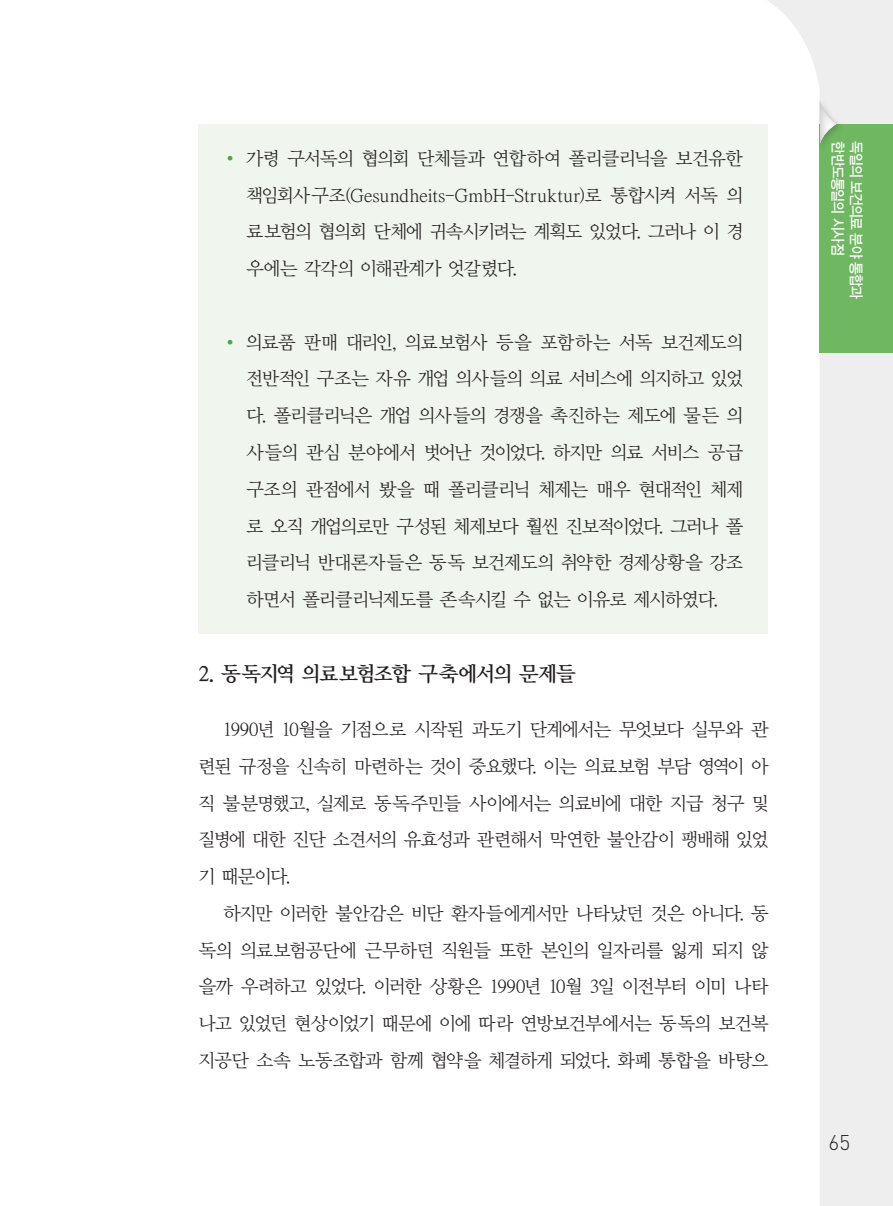
<style>
.page{position:relative;width:893px;height:1206px;background:#fff}
.page>*{position:absolute;margin:0;border:0;box-sizing:border-box;transform-origin:0 0}
._1제목{font:21px "Ymjo 440";letter-spacing:-.14em;color:#231f20}
.t1{font:300 21px "DIN Pro";color:#231f20}
.본문{font:18.72px/36.8px "Ymjo 420";letter-spacing:-.13em;color:#231f20;text-align:justify}
.t2{font:14.88px "YDIYGO330";letter-spacing:-.055em;color:#fff;scale:.93 1}
</style>
<div class="page">
<svg style="left:731px;top:0;width:162px;height:1205px"></svg>
<div style="left:820px;top:124px;width:73px;height:229px;background:#6fb760"></div>
<div style="left:817px;top:98px;width:27px;height:54px;background:#231f20;opacity:.21"></div>
<div style="left:819px;top:97px;width:21px;height:49px;background:#231f20;opacity:.24"></div>
<div style="left:198px;top:124px;width:570px;height:509px;background:#f0f6ed"></div>
<p class="본문" style="left:245px;top:141px;width:501px">가령 구서독의 협의회 단체들과 연합하여 폴리클리닉을 보건유한 책임회사구조(Gesundheits-GmbH-Struktur)로 통합시켜 서독 의 료보험의 협의회 단체에 귀속시키려는 계획도 있었다. 그러나 이 경 우에는 각각의 이해관계가 엇갈렸다.</p>
<p class="본문" style="left:245px;top:324px;width:501px">의료품 판매 대리인, 의료보험사 등을 포함하는 서독 보건제도의 전반적인 구조는 자유 개업 의사들의 의료 서비스에 의지하고 있었 다. 폴리클리닉은 개업 의사들의 경쟁을 촉진하는 제도에 물든 의 사들의 관심 분야에서 벗어난 것이었다. 하지만 의료 서비스 공급 구조의 관점에서 봤을 때 폴리클리닉 체제는 매우 현대적인 체제 로 오직 개업의로만 구성된 체제보다 훨씬 진보적이었다. 그러나 폴 리클리닉 반대론자들은 동독 보건제도의 취약한 경제상황을 강조 하면서 폴리클리닉제도를 존속시킬 수 없는 이유로 제시하였다.</p>
<p class="_1제목" style="left:198px;top:663px;width:380px">2. 동독지역 의료보험조합 구축에서의 문제들</p>
<p class="본문" style="left:198px;top:711px;width:574px;text-indent:25px">1990년 10월을 기점으로 시작된 과도기 단계에서는 무엇보다 실무와 관 련된 규정을 신속히 마련하는 것이 중요했다. 이는 의료보험 부담 영역이 아 직 불분명했고, 실제로 동독주민들 사이에서는 의료비에 대한 지급 청구 및 질병에 대한 진단 소견서의 유효성과 관련해서 막연한 불안감이 팽배해 있었 기 때문이다.</p>
<p class="본문" style="left:198px;top:895px;width:573px;text-indent:25px">하지만 이러한 불안감은 비단 환자들에게서만 나타났던 것은 아니다. 동 독의 의료보험공단에 근무하던 직원들 또한 본인의 일자리를 잃게 되지 않 을까 우려하고 있었다. 이러한 상황은 1990년 10월 3일 이전부터 이미 나타 나고 있었던 현상이었기 때문에 이에 따라 연방보건부에서는 동독의 보건복 지공단 소속 노동조합과 함께 협약을 체결하게 되었다. 화폐 통합을 바탕으</p>
<p class="t2" style="left:846px;top:141px;width:124px;rotate:90deg">한반도통일의 시사점</p>
<p class="t2" style="left:864px;top:141px;width:171px;rotate:90deg">독일의 보건의료 분야 통합과</p>
<p class="t1" style="left:828px;top:1127px;width:23px">65</p>
</div>
